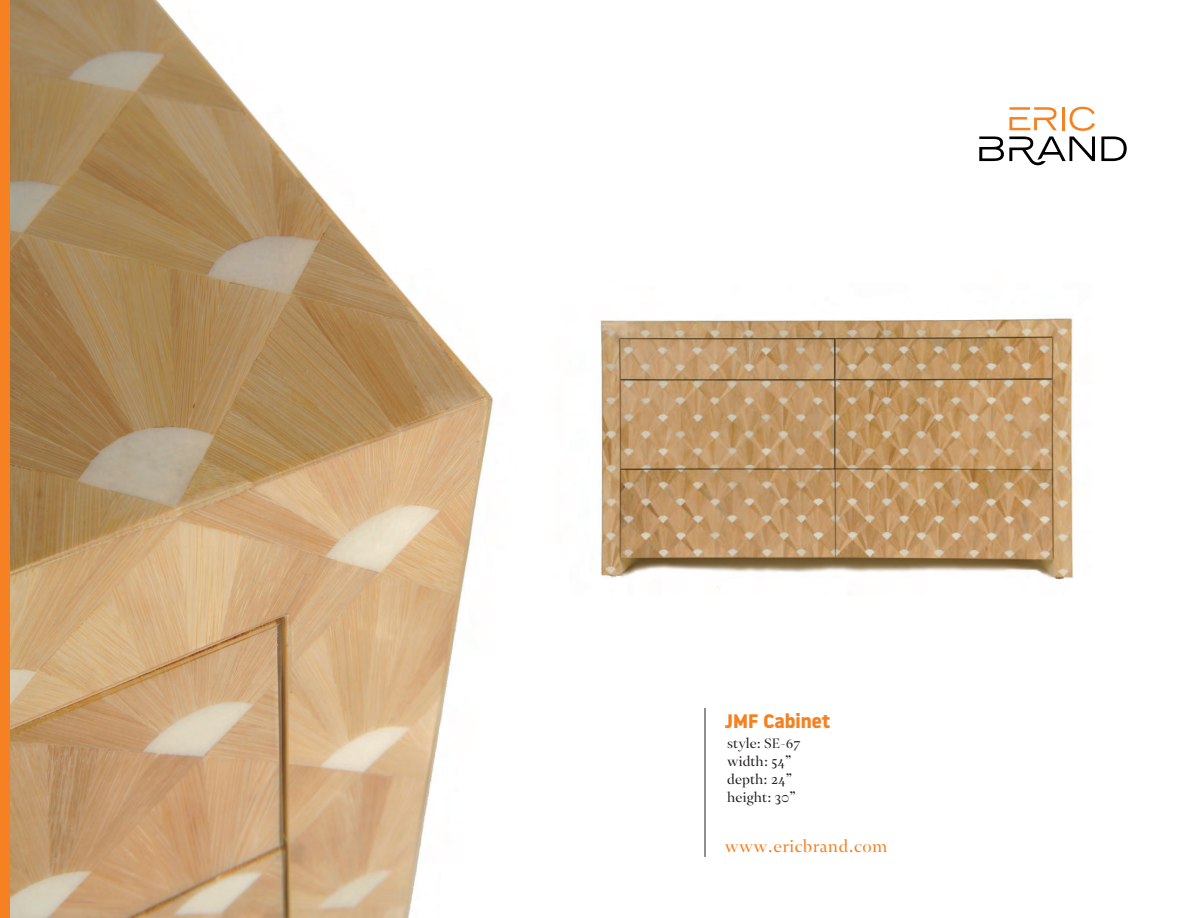
<style>
.page{position:relative;width:1188px;height:918px;background:#fff}
.page>*{position:absolute;margin:0;border:0;box-sizing:border-box;transform-origin:0 0}
.t1{font:700 19.5px "Noway";color:#f58121}
.t2{font:16.5px "Novela Display";letter-spacing:.025em;color:#f58122}
.t3{font:13.5px/18px "Novela Display";color:#231f20}
</style>
<div class="page">
<img style="left:9px;top:0;width:1104px;height:918px">
<img style="left:538px;top:228px;width:575px;height:396px">
<svg style="left:979px;top:107px;width:116px;height:60px"></svg>
<svg style="left:1101px;top:136px;width:26px;height:25px"></svg>
<hr style="left:705px;top:708px;width:1px;height:149px;background:#231f20">
<div style="left:0;top:0;width:9px;height:918px;background:#f58122"></div>
<h1 class="t1" style="left:725px;top:709px;width:107px">JMF Cabinet</h1>
<p class="t3" style="left:727px;top:736px;width:75px">style: SE-67 width: 54” depth: 24” height: 30”</p>
<p class="t2" style="left:725px;top:839px;width:164px">www.ericbrand.com</p>
</div>
